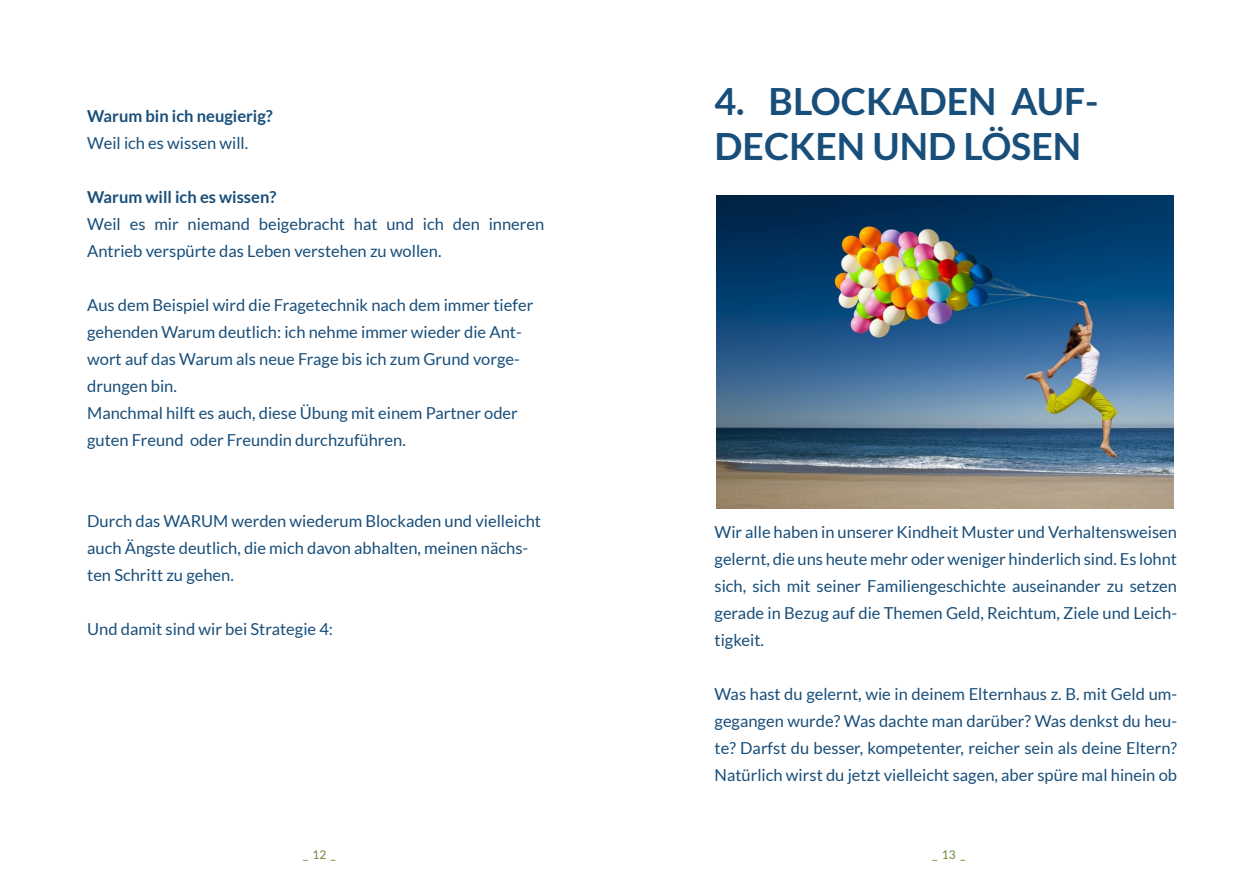
<style>
.page{position:relative;width:1259px;height:893px;background:#fff}
.page>*{position:absolute;margin:0;border:0;box-sizing:border-box;transform-origin:0 0}
.t1{font:700 37.5px/45px "Lato";color:#184e7a}
.Fließtext{font:16.5px/27px "Lato";color:#184e7a}
.Fließtext-2{font:700 16.5px "Lato";color:#184e7a}
.t2{font:12px "Lato";color:#6a893a}
</style>
<div class="page">
<img style="left:716px;top:196px;width:458px;height:312px">
<p class="Fließtext-2" style="left:87px;top:107px;width:187px">Warum bin ich neugierig?</p>
<p class="Fließtext" style="left:87px;top:130px;width:163px">Weil ich es wissen will.</p>
<p class="Fließtext-2" style="left:87px;top:188px;width:191px">Warum will ich es wissen?</p>
<p class="Fließtext" style="left:87px;top:211px;width:459px">Weil es mir niemand beigebracht hat und ich den inneren<br>Antrieb verspürte das Leben verstehen zu wollen.</p>
<p class="Fließtext" style="left:87px;top:292px;width:448px">Aus dem Beispiel wird die Fragetechnik nach dem immer tiefer gehenden Warum deutlich: ich nehme immer wieder die Ant&shy;wort auf das Warum als neue Frage bis ich zum Grund vorge&shy;drungen bin.</p>
<p class="Fließtext" style="left:87px;top:400px;width:432px">Manchmal hilft es auch, diese Übung mit einem Partner oder guten Freund oder Freundin durchzuführen.</p>
<p class="Fließtext" style="left:87px;top:508px;width:455px">Durch das WARUM werden wiederum Blockaden und vielleicht auch Ängste deutlich, die mich davon abhalten, meinen nächs&shy;ten Schritt zu gehen.</p>
<p class="Fließtext" style="left:87px;top:616px;width:247px">Und damit sind wir bei Strategie 4:</p>
<p class="t1" style="left:714px;top:79px;width:386px">4. BLOCKADEN AUF-<br>DECKEN UND LÖSEN</p>
<p class="Fließtext" style="left:714px;top:519px;width:464px;text-align:justify">Wir alle haben in unserer Kindheit Muster und Verhaltensweisen gelernt, die uns heute mehr oder weniger hinderlich sind. Es lohnt sich, sich mit seiner Familiengeschichte auseinander zu setzen gerade in Bezug auf die Themen Geld, Reichtum, Ziele und Leich&shy;tigkeit.</p>
<p class="Fließtext" style="left:714px;top:681px;width:464px;text-align:justify">Was hast du gelernt, wie in deinem Elternhaus z. B. mit Geld um&shy;gegangen wurde? Was dachte man darüber? Was denkst du heu&shy;te? Darfst du besser, kompetenter, reicher sein als deine Eltern?<br>Natürlich wirst du jetzt vielleicht sagen, aber spüre mal hinein ob</p>
<p class="t2" style="left:303px;top:848px;width:34px">_ 12 _</p>
<p class="t2" style="left:932px;top:848px;width:34px">_ 13 _</p>
</div>
